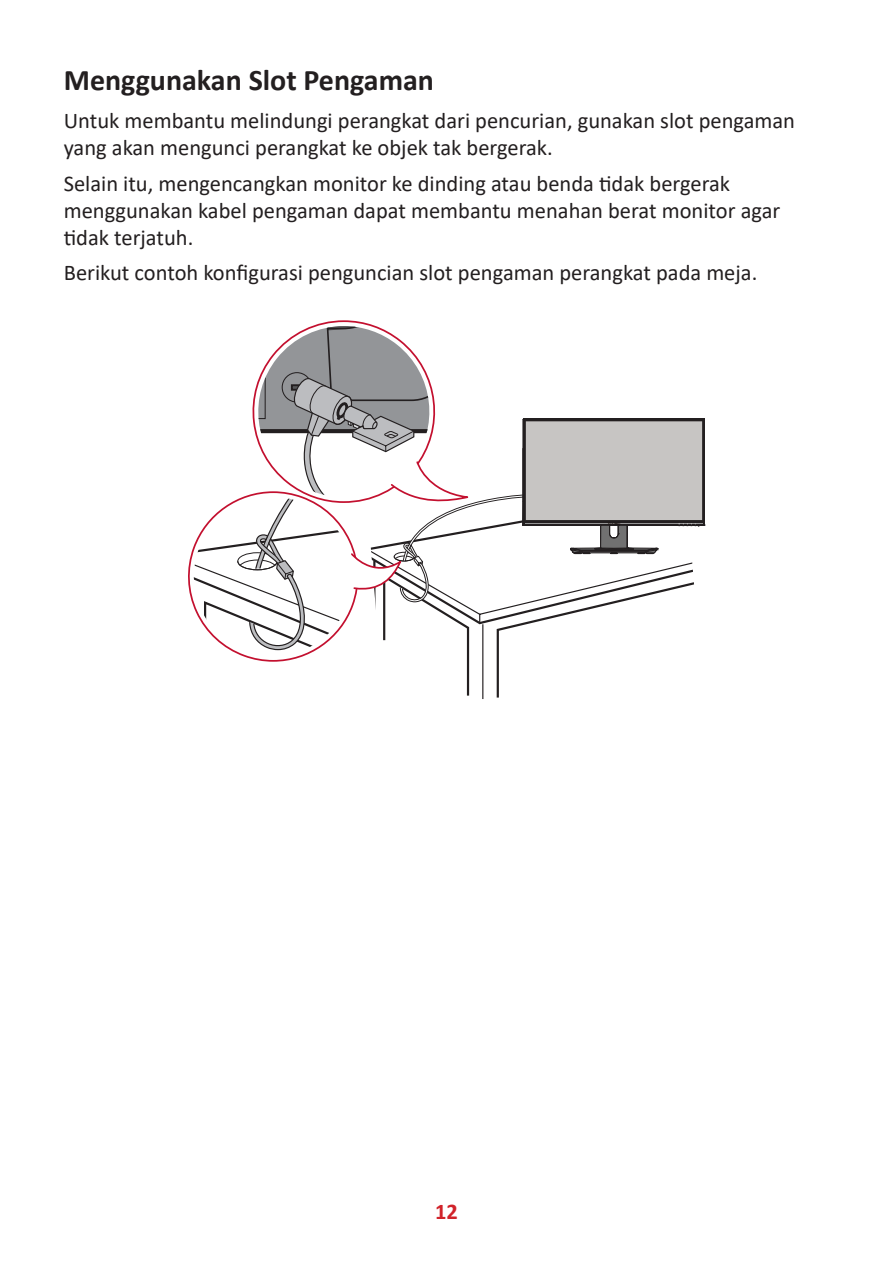
<style>
.page{position:relative;width:893px;height:1263px;background:#fff}
.page>*{position:absolute;margin:0;border:0;box-sizing:border-box;transform-origin:0 0}
.t1{font:700 30px "Calibri";color:#231f20}
.t2{font:22.5px/27px "Calibri";color:#231f20}
.t3{font:700 22.5px "Calibri";color:#d1232a}
</style>
<div class="page">
<svg style="left:466px;top:666px;width:33px;height:33px"></svg>
<svg style="left:188px;top:320px;width:518px;height:346px"></svg>
<h1 class="t1" style="left:64px;top:59px;width:372px">Menggunakan Slot Pengaman</h1>
<p class="t2" style="left:64px;top:107px;width:733px">Untuk membantu melindungi perangkat dari pencurian, gunakan slot pengaman yang akan mengunci perangkat ke objek tak bergerak.</p>
<p class="t2" style="left:64px;top:169px;width:718px">Selain itu, mengencangkan monitor ke dinding atau benda tidak bergerak menggunakan kabel pengaman dapat membantu menahan berat monitor agar tidak terjatuh.</p>
<p class="t2" style="left:64px;top:259px;width:695px">Berikut contoh konfigurasi penguncian slot pengaman perangkat pada meja.</p>
<p class="t3" style="left:435px;top:1196px;width:24px">12</p>
</div>
